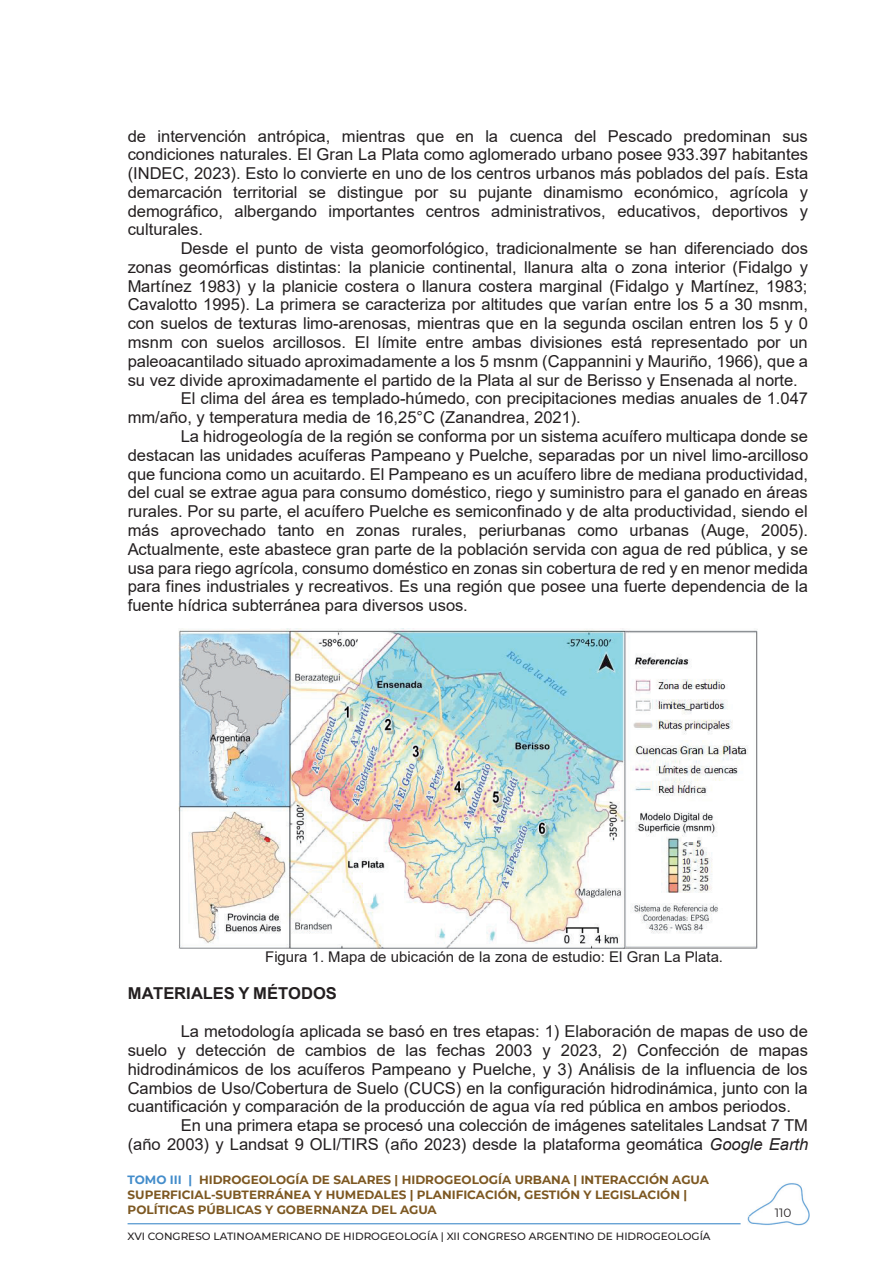
<style>
.page{position:relative;width:893px;height:1263px;background:#fff}
.page>*{position:absolute;margin:0;border:0;box-sizing:border-box;transform-origin:0 0}
.t1{font:16.35px/18.8px "Arial";color:#231f20;text-align:justify}
.t2{font:700 16.35px "Arial";letter-spacing:-.005em;color:#231f20}
.t3{font:14.85px "Arial";color:#231f20}
.t4{font:700 12px/15px "Montserrat";color:#7d5822}
.t5{font:12px "Montserrat";color:#231f20}
.t6{font:500 10.5px "Montserrat";color:#231f20}
.s1{font-style:italic}
.s2{color:#448dcb}
</style>
<div class="page">
<img style="left:748px;top:1183px;width:61px;height:42px">
<hr style="left:128px;top:1223px;width:613px;height:1px;background:#448dcb">
<img style="left:178px;top:628px;width:580px;height:320px">
<p class="t1" style="left:128px;top:126px;width:682px">de intervención antrópica, mientras que en la cuenca del Pescado predominan sus condiciones naturales. El Gran La Plata como aglomerado urbano posee 933.397 habitantes (INDEC, 2023). Esto lo convierte en uno de los centros urbanos más poblados del país. Esta demarcación territorial se distingue por su pujante dinamismo económico, agrícola y demográfico, albergando importantes centros administrativos, educativos, deportivos y culturales.</p>
<p class="t1" style="left:181px;top:239px;width:629px">Desde el punto de vista geomorfológico, tradicionalmente se han diferenciado dos</p>
<p class="t1" style="left:128px;top:258px;width:682px">zonas geomórficas distintas: la planicie continental, llanura alta o zona interior (Fidalgo y</p>
<p class="t1" style="left:128px;top:276px;width:681px">Martínez 1983) y la planicie costera o llanura costera marginal (Fidalgo y Martínez, 1983;</p>
<p class="t1" style="left:128px;top:295px;width:682px">Cavalotto 1995). La primera se caracteriza por altitudes que varían entre los 5 a 30 msnm,</p>
<p class="t1" style="left:128px;top:314px;width:682px">con suelos de texturas limo-arenosas, mientras que en la segunda oscilan entren los 5 y 0</p>
<p class="t1" style="left:128px;top:333px;width:682px">msnm con suelos arcillosos. El límite entre ambas divisiones está representado por un</p>
<p class="t1" style="left:128px;top:352px;width:682px">paleoacantilado situado aproximadamente a los 5 msnm (Cappannini y Mauriño, 1966), que a</p>
<p class="t1" style="left:128px;top:370px;width:672px">su vez divide aproximadamente el partido de la Plata al sur de Berisso y Ensenada al norte.</p>
<p class="t1" style="left:181px;top:389px;width:629px">El clima del área es templado-húmedo, con precipitaciones medias anuales de 1.047</p>
<p class="t1" style="left:128px;top:408px;width:455px">mm/año, y temperatura media de 16,25°C (Zanandrea, 2021).</p>
<p class="t1" style="left:181px;top:427px;width:629px">La hidrogeología de la región se conforma por un sistema acuífero multicapa donde se</p>
<p class="t1" style="left:128px;top:446px;width:682px">destacan las unidades acuíferas Pampeano y Puelche, separadas por un nivel limo-arcilloso</p>
<p class="t1" style="left:128px;top:464px;width:682px">que funciona como un acuitardo. El Pampeano es un acuífero libre de mediana productividad,</p>
<p class="t1" style="left:128px;top:483px;width:682px">del cual se extrae agua para consumo doméstico, riego y suministro para el ganado en áreas</p>
<p class="t1" style="left:128px;top:502px;width:682px">rurales. Por su parte, el acuífero Puelche es semiconfinado y de alta productividad, siendo el</p>
<p class="t1" style="left:128px;top:521px;width:682px">más aprovechado tanto en zonas rurales, periurbanas como urbanas (Auge, 2005).</p>
<p class="t1" style="left:128px;top:540px;width:682px">Actualmente, este abastece gran parte de la población servida con agua de red pública, y se</p>
<p class="t1" style="left:128px;top:558px;width:682px">usa para riego agrícola, consumo doméstico en zonas sin cobertura de red y en menor medida</p>
<p class="t1" style="left:128px;top:577px;width:682px">para fines industriales y recreativos. Es una región que posee una fuerte dependencia de la</p>
<p class="t1" style="left:128px;top:596px;width:342px">fuente hídrica subterránea para diversos usos.</p>
<p class="t3" style="left:265px;top:947px;width:459px">Figura 1. Mapa de ubicación de la zona de estudio: El Gran La Plata.</p>
<p class="t2" style="left:128px;top:982px;width:211px">MATERIALES Y MÉTODOS</p>
<p class="t1" style="left:128px;top:1022px;width:682px;text-indent:53px">La metodología aplicada se basó en tres etapas: 1) Elaboración de mapas de uso de suelo y detección de cambios de las fechas 2003 y 2023, 2) Confección de mapas hidrodinámicos de los acuíferos Pampeano y Puelche, y 3) Análisis de la influencia de los Cambios de Uso/Cobertura de Suelo (CUCS) en la configuración hidrodinámica, junto con la cuantificación y comparación de la producción de agua vía red pública en ambos periodos.</p>
<p class="t1" style="left:128px;top:1116px;width:682px;text-align:right">En una primera etapa se procesó una colección de imágenes satelitales Landsat 7 TM<br>(año 2003) y Landsat 9 OLI/TIRS (año 2023) desde la plataforma geomática <span class="s1">Google Earth</span></p>
<p class="t4" style="left:128px;top:1172px;width:583px"><span class="s2">TOMO III |</span> HIDROGEOLOGÍA DE SALARES | HIDROGEOLOGÍA URBANA | INTERACCIÓN AGUA<br>SUPERFICIAL-SUBTERRÁNEA Y HUMEDALES | PLANIFICACIÓN, GESTIÓN Y LEGISLACIÓN |<br>POLÍTICAS PÚBLICAS Y GOBERNANZA DEL AGUA</p>
<p class="t6" style="left:128px;top:1228px;width:585px">XVI CONGRESO LATINOAMERICANO DE HIDROGEOLOGÍA | XII CONGRESO ARGENTINO DE HIDROGEOLOGÍA</p>
<p class="t5" style="left:775px;top:1205px;width:18px">110</p>
</div>
